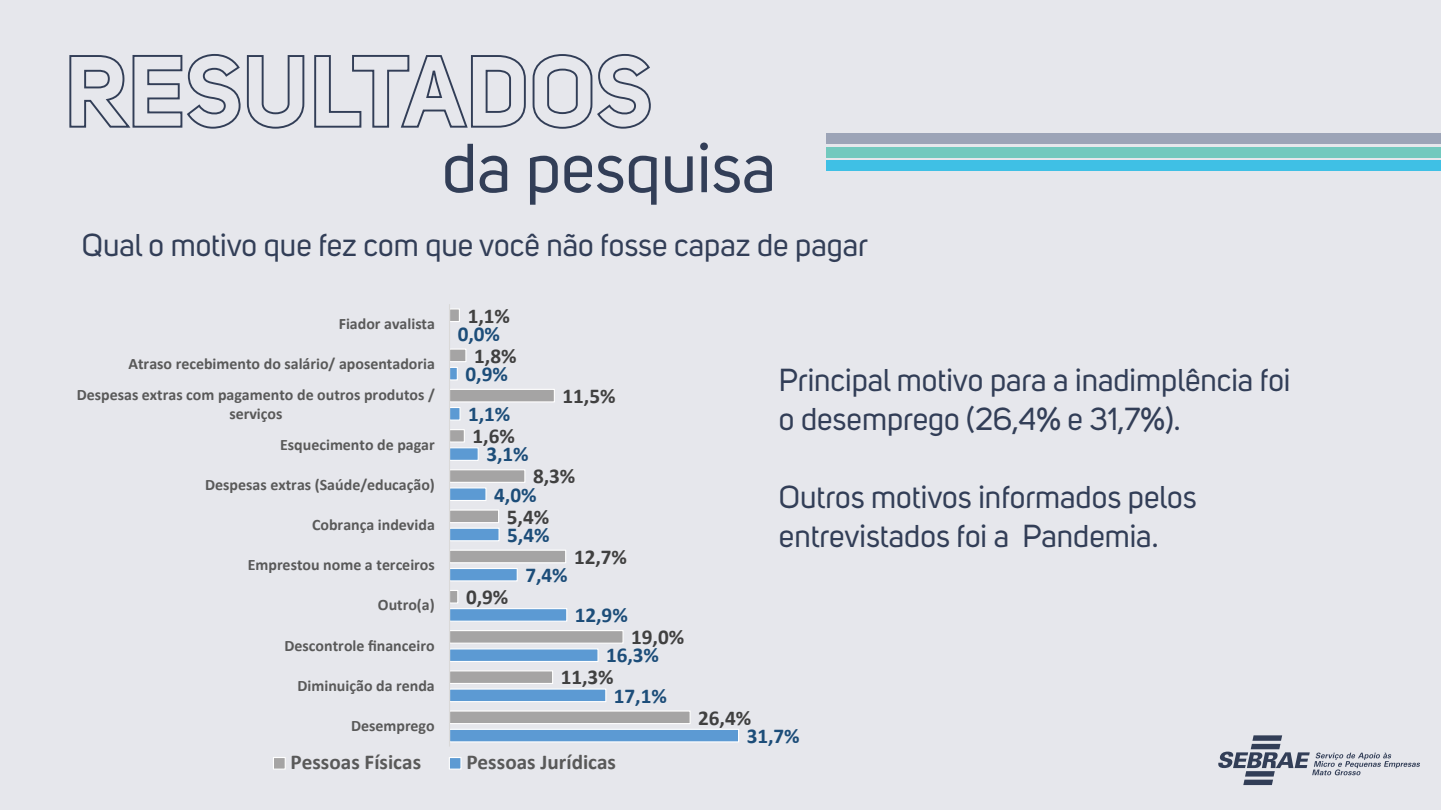
<style>
.page{position:relative;width:1441px;height:810px;background:#fff}
.page>*{position:absolute;margin:0;border:0;box-sizing:border-box;transform-origin:0 0}
.t1{font:69.15px "Uni Sans";color:#323e57}
.t2{font:31.5px/39px "Uni Sans";color:#323e57}
.t3{font:700 21.15px "Calibri";letter-spacing:-.005em;color:#404040}
.t4{font:700 21.15px "Calibri";letter-spacing:-.005em;color:#1c4d79}
.t5{font:700 21.15px "Calibri";color:#595959}
.t6{font:700 15.9px/19.5px "Calibri";color:#595959;text-align:center}
</style>
<div class="page">
<div style="left:0;top:0;width:1440px;height:810px;background:#e6e7ec"></div>
<div style="left:826px;top:160px;width:614px;height:11px;background:#3fc0e5"></div>
<div style="left:826px;top:147px;width:614px;height:10px;background:#72c9be"></div>
<div style="left:826px;top:133px;width:614px;height:11px;background:#9ca4b7"></div>
<svg style="left:69px;top:54px;width:236px;height:75px"></svg>
<svg style="left:314px;top:54px;width:337px;height:75px"></svg>
<svg style="left:1218px;top:735px;width:201px;height:50px"></svg>
<svg style="left:450px;top:729px;width:289px;height:14px;background:#79acda"></svg>
<svg style="left:450px;top:308px;width:241px;height:416px"></svg>
<hr style="left:449px;top:304px;width:1px;height:443px;background:#dad9d8">
<div style="left:273px;top:757px;width:13px;height:13px;background:#a5a4a4;border:1px solid #fff"></div>
<div style="left:449px;top:757px;width:12px;height:13px;background:#5c9ad3;border:1px solid #fff"></div>
<h1 class="t1" style="left:442px;top:128px;width:335px">da pesquisa</h1>
<h2 class="t2" style="left:82px;top:226px;width:787px">Qual o motivo que fez com que você não fosse capaz de pagar</h2>
<p class="t6" style="left:338px;top:314px;width:98px">Fiador avalista</p>
<p class="t6" style="left:128px;top:354px;width:308px">Atraso recebimento do salário/ aposentadoria</p>
<p class="t6" style="left:77px;top:384px;width:359px">Despesas extras com pagamento de outros produtos / serviços</p>
<p class="t6" style="left:280px;top:434px;width:156px">Esquecimento de pagar</p>
<p class="t6" style="left:205px;top:474px;width:231px">Despesas extras (Saúde/educação)</p>
<p class="t6" style="left:312px;top:515px;width:124px">Cobrança indevida</p>
<p class="t6" style="left:248px;top:555px;width:189px">Emprestou nome a terceiros</p>
<p class="t6" style="left:378px;top:595px;width:58px">Outro(a)</p>
<p class="t6" style="left:284px;top:635px;width:151px">Descontrole financeiro</p>
<p class="t6" style="left:297px;top:676px;width:139px">Diminuição da renda</p>
<p class="t6" style="left:351px;top:716px;width:85px">Desemprego</p>
<h3 class="t3" style="left:467px;top:301px;width:44px">1,1%</h3>
<h3 class="t4" style="left:457px;top:319px;width:44px">0,0%</h3>
<h3 class="t3" style="left:474px;top:341px;width:44px">1,8%</h3>
<h3 class="t4" style="left:465px;top:359px;width:44px">0,9%</h3>
<h3 class="t4" style="left:468px;top:399px;width:44px">1,1%</h3>
<h3 class="t3" style="left:472px;top:421px;width:44px">1,6%</h3>
<h3 class="t4" style="left:486px;top:439px;width:44px">3,1%</h3>
<h3 class="t3" style="left:562px;top:381px;width:54px">11,5%</h3>
<h3 class="t3" style="left:533px;top:461px;width:44px">8,3%</h3>
<h3 class="t4" style="left:494px;top:480px;width:44px">4,0%</h3>
<h3 class="t3" style="left:507px;top:502px;width:44px">5,4%</h3>
<h3 class="t4" style="left:507px;top:520px;width:44px">5,4%</h3>
<h3 class="t3" style="left:466px;top:582px;width:44px">0,9%</h3>
<h3 class="t4" style="left:525px;top:560px;width:44px">7,4%</h3>
<h3 class="t3" style="left:574px;top:542px;width:54px">12,7%</h3>
<h3 class="t4" style="left:574px;top:600px;width:54px">12,9%</h3>
<h3 class="t3" style="left:631px;top:622px;width:54px">19,0%</h3>
<h3 class="t4" style="left:606px;top:640px;width:54px">16,3%</h3>
<h3 class="t3" style="left:560px;top:662px;width:54px">11,3%</h3>
<h3 class="t4" style="left:613px;top:681px;width:54px">17,1%</h3>
<h3 class="t5" style="left:290px;top:747px;width:132px">Pessoas Físicas</h3>
<h3 class="t5" style="left:466px;top:747px;width:151px">Pessoas Jurídicas</h3>
<h2 class="t2" style="left:778px;top:361px;width:513px">Principal motivo para a inadimplência foi o desemprego (26,4% e 31,7%).</h2>
<h2 class="t2" style="left:778px;top:478px;width:419px">Outros motivos informados pelos entrevistados foi a Pandemia.</h2>
<h3 class="t3" style="left:698px;top:703px;width:54px">26,4%</h3>
<h3 class="t4" style="left:746px;top:721px;width:54px">31,7%</h3>
</div>
